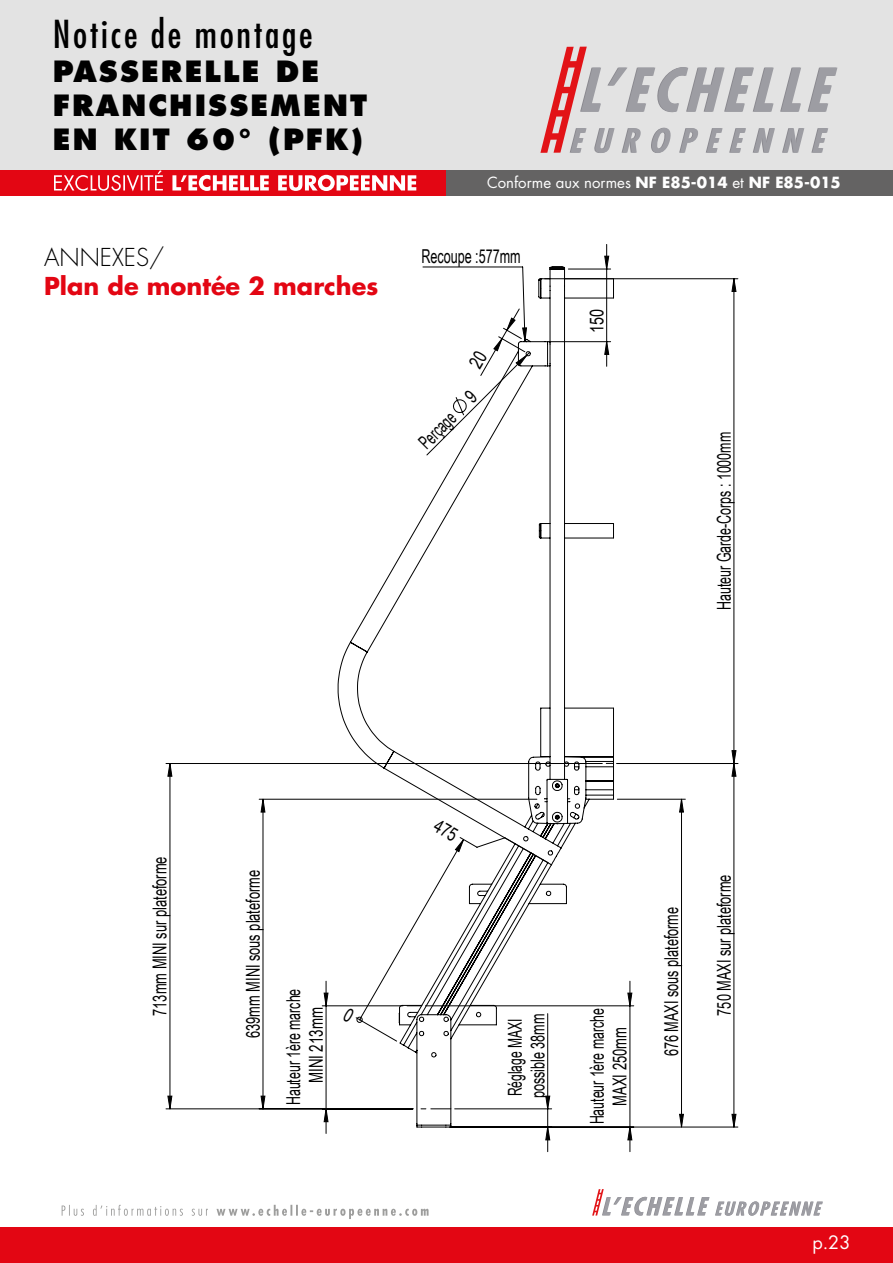
<style>
.page{position:relative;width:893px;height:1263px;background:#fff}
.page>*{position:absolute;margin:0;border:0;box-sizing:border-box;transform-origin:0 0}
.t1{font:condensed 37.5px "Futura Std";letter-spacing:.075em;color:#000}
.t2{font:800 28.5px/34.2px "Futura Std";letter-spacing:.075em;color:#000}
.t3{font:700 24px "Futura Std";color:#e30613}
.t4{font:300 24px "Futura Std";color:#000}
.t5{font:19.2px "Arial Unicode MS";color:#000;scale:.66 1}
.t6{font:19.2px/22.6px "Arial Unicode MS";color:#000;text-align:center;scale:.64 1}
.t7{font:19.2px "Arial Unicode MS";color:#000;scale:.67 1}
.t8{font:19.2px "Arial Unicode MS";color:#000;scale:.65 1}
.t9{font:19.2px/22.6px "Arial Unicode MS";color:#000;scale:.63 1}
.t10{font:19.2px "Arial Unicode MS";color:#000;scale:.61 1}
.t11{font:19.2px "Arial Unicode MS";color:#000;scale:.75 1}
.t12{font:18px "Futura Std";color:#fff}
.t13{font:15px "Futura Std";color:#fff}
.s1{font-size:27px}
.s2{font-weight:700}
</style>
<div class="page">
<div style="left:0;top:0;width:893px;height:171px;background:#e3e3e3"></div>
<svg style="left:540px;top:47px;width:297px;height:106px"></svg>
<div style="left:0;top:170px;width:446px;height:26px;background:#e30613"></div>
<div style="left:446px;top:170px;width:447px;height:26px;background:#646363"></div>
<svg style="left:54px;top:170px;width:362px;height:21px"></svg>
<div style="left:0;top:1227px;width:893px;height:36px;background:#e30613"></div>
<svg style="left:592px;top:1189px;width:231px;height:27px"></svg>
<svg style="left:62px;top:1205px;width:367px;height:14px"></svg>
<hr style="left:142px;top:245px;width:1px;height:913px;background:#000">
<hr style="left:142px;top:245px;width:609px;height:1px;background:#000">
<hr style="left:142px;top:1174px;width:609px;height:1px;background:#000">
<hr style="left:892px;top:245px;width:1px;height:913px;background:#000">
<svg style="left:892px;top:1119px;width:1px;height:28px"></svg>
<hr style="left:166px;top:1108px;width:247px;height:1px;background:#000">
<hr style="left:166px;top:763px;width:436px;height:1px;background:#000">
<hr style="left:545px;top:278px;width:193px;height:1px;background:#000">
<hr style="left:617px;top:763px;width:121px;height:1px;background:#000">
<hr style="left:450px;top:1127px;width:288px;height:1px;background:#000">
<svg style="left:630px;top:1140px;width:1px;height:12px"></svg>
<svg style="left:547px;top:1140px;width:1px;height:12px"></svg>
<svg style="left:168px;top:764px;width:169px;height:358px"></svg>
<svg style="left:546px;top:256px;width:190px;height:884px"></svg>
<svg style="left:679px;top:799px;width:5px;height:328px"></svg>
<svg style="left:337px;top:266px;width:277px;height:862px"></svg>
<svg style="left:423px;top:267px;width:107px;height:188px"></svg>
<svg style="left:342px;top:818px;width:207px;height:224px"></svg>
<h1 class="t1" style="left:53px;top:11px;width:262px">Notice de montage</h1>
<h2 class="t2" style="left:53px;top:54px;width:316px">PASSERELLE DE<br>FRANCHISSEMENT<br>EN KIT 60° (PFK<span class="s1">)</span></h2>
<p class="t4" style="left:44px;top:243px;width:122px">ANNEXES/</p>
<p class="t3" style="left:44px;top:270px;width:336px">Plan de montée 2 marches</p>
<p class="t13" style="left:487px;top:173px;width:355px">Conforme aux normes <span class="s2">NF E85-014</span> et <span class="s2">NF E85-015</span></p>
<p class="t5" style="left:421px;top:242px;width:152px">Recoupe :577mm</p>
<p class="t10" style="left:412px;top:436px;width:121px;rotate:-45deg">Perçage 9</p>
<p class="t11" style="left:583px;top:333px;width:33px;rotate:-90deg">150</p>
<p class="t8" style="left:710px;top:610px;width:275px;rotate:-90deg">Hauteur Garde-Corps : 1000mm</p>
<p class="t7" style="left:146px;top:1016px;width:239px;rotate:-90deg">713mm MINI sur plateforme</p>
<p class="t7" style="left:239px;top:1038px;width:252px;rotate:-90deg">639mm MINI sous plateforme</p>
<p class="t6" style="left:282px;top:1105px;width:184px;rotate:-90deg">Hauteur 1ère marche<br>MINI 213mm</p>
<p class="t9" style="left:503px;top:1098px;width:136px;rotate:-90deg">Réglage MAXI possible 38mm</p>
<p class="t6" style="left:585px;top:1124px;width:183px;rotate:-90deg">Hauteur 1ère marche<br>MAXI 250mm</p>
<p class="t5" style="left:657px;top:1056px;width:227px;rotate:-90deg">676 MAXI sous plateforme</p>
<p class="t5" style="left:710px;top:1015px;width:215px;rotate:-90deg">750 MAXI sur plateforme</p>
<p class="t12" style="left:812px;top:1230px;width:40px">p.23</p>
</div>
